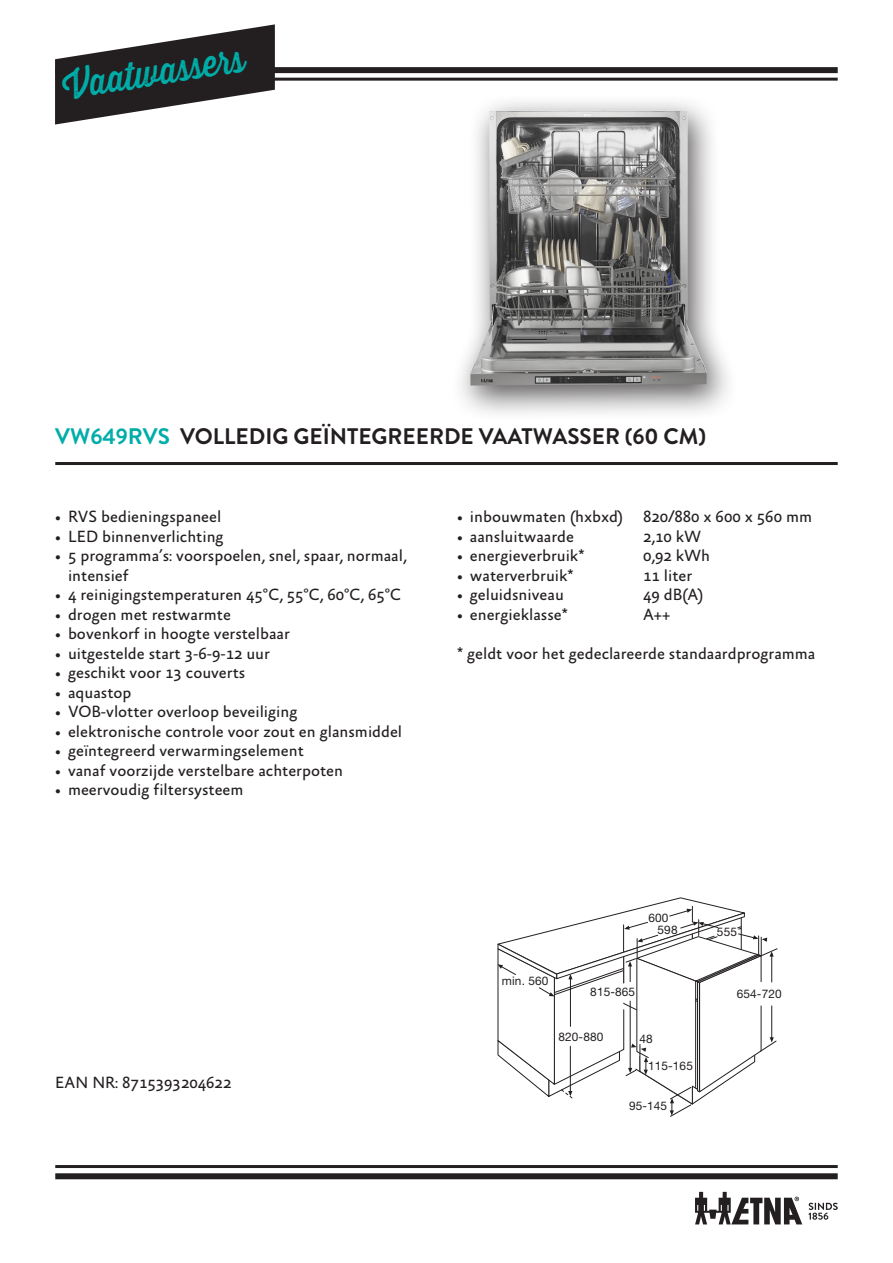
<style>
.page{position:relative;width:893px;height:1263px;background:#fff}
.page>*{position:absolute;margin:0;border:0;box-sizing:border-box;transform-origin:0 0}
.t1{font:37.5px "Thirsty Rough Reg One";color:#00ada8;scale:.9 1}
.Kop{font:700 22.5px "Brandon Grotesque";color:#231f20}
.producttekst_bullet{font:16.5px/19.5px "Absara Sans";color:#231f20}
.EAN_NR_nieuwe_basis{font:16.5px "Absara Sans";color:#231f20}
.t2{font:11.85px "Helvetica Neue";letter-spacing:.01em;color:#231f20}
.s1{color:#00ada8}
</style>
<div class="page">
<div style="left:55px;top:67px;width:783px;height:6px;background:#231f20"></div>
<div style="left:55px;top:1173px;width:783px;height:6px;background:#231f20"></div>
<hr style="left:55px;top:1165px;width:783px;height:3px;background:#231f20">
<hr style="left:55px;top:78px;width:783px;height:3px;background:#231f20">
<svg style="left:55px;top:24px;width:220px;height:101px"></svg>
<svg style="left:808px;top:1203px;width:30px;height:17px"></svg>
<svg style="left:695px;top:1192px;width:107px;height:32px"></svg>
<hr style="left:55px;top:462px;width:783px;height:3px;background:#231f20">
<div style="left:450px;top:93px;width:289px;height:329px;background:#231f20;opacity:.75"></div>
<img style="left:470px;top:111px;width:237px;height:275px">
<svg style="left:497px;top:897px;width:280px;height:220px"></svg>
<h1 class="t1" style="left:59px;top:59px;width:205px;rotate:-9deg">Vaatwassers</h1>
<p class="Kop" style="left:55px;top:421px;width:653px"><span class="s1">VW649RVS</span> VOLLEDIG GEÏNTEGREERDE VAATWASSER (60 CM)</p>
<p class="producttekst_bullet" style="left:55px;top:508px;width:168px">• RVS bedieningspaneel</p>
<p class="producttekst_bullet" style="left:55px;top:527px;width:170px">• LED binnenverlichting</p>
<p class="producttekst_bullet" style="left:68px;top:547px;width:340px;text-indent:-13px">• 5 programma’s: voorspoelen, snel, spaar, normaal, intensief</p>
<p class="producttekst_bullet" style="left:55px;top:586px;width:347px">• 4 reinigingstemperaturen 45°C, 55°C, 60°C, 65°C</p>
<p class="producttekst_bullet" style="left:55px;top:605px;width:177px">• drogen met restwarmte</p>
<p class="producttekst_bullet" style="left:55px;top:625px;width:236px">• bovenkorf in hoogte verstelbaar</p>
<p class="producttekst_bullet" style="left:55px;top:644px;width:216px">• uitgestelde start 3-6-9-12 uur</p>
<p class="producttekst_bullet" style="left:55px;top:664px;width:191px">• geschikt voor 13 couverts</p>
<p class="producttekst_bullet" style="left:55px;top:683px;width:78px">• aquastop</p>
<p class="producttekst_bullet" style="left:55px;top:703px;width:244px">• VOB-vlotter overloop beveiliging</p>
<p class="producttekst_bullet" style="left:55px;top:722px;width:348px">• elektronische controle voor zout en glansmiddel</p>
<p class="producttekst_bullet" style="left:55px;top:742px;width:250px">• geïntegreerd verwarmingselement</p>
<p class="producttekst_bullet" style="left:55px;top:761px;width:289px">• vanaf voorzijde verstelbare achterpoten</p>
<p class="producttekst_bullet" style="left:55px;top:781px;width:190px">• meervoudig filtersysteem</p>
<p class="EAN_NR_nieuwe_basis" style="left:55px;top:1073px;width:178px">EAN NR: 8715393204622</p>
<p class="producttekst_bullet" style="left:457px;top:508px;width:357px">• inbouwmaten (hxbxd) 820/880 x 600 x 560 mm</p>
<p class="producttekst_bullet" style="left:457px;top:527px;width:118px">• aansluitwaarde</p>
<p class="producttekst_bullet" style="left:643px;top:527px;width:60px">2,10 kW</p>
<p class="producttekst_bullet" style="left:457px;top:547px;width:129px">• energieverbruik*</p>
<p class="producttekst_bullet" style="left:643px;top:547px;width:68px">0,92 kWh</p>
<p class="producttekst_bullet" style="left:457px;top:566px;width:118px">• waterverbruik*</p>
<p class="producttekst_bullet" style="left:643px;top:566px;width:51px">11 liter</p>
<p class="producttekst_bullet" style="left:457px;top:586px;width:108px">• geluidsniveau</p>
<p class="producttekst_bullet" style="left:643px;top:586px;width:62px">49 dB(A)</p>
<p class="producttekst_bullet" style="left:457px;top:605px;width:112px">• energieklasse*</p>
<p class="producttekst_bullet" style="left:643px;top:605px;width:29px">A++</p>
<p class="producttekst_bullet" style="left:457px;top:644px;width:360px">* geldt voor het gedeclareerde standaardprogramma</p>
<p class="t2" style="left:649px;top:910px;width:22px">600</p>
<p class="t2" style="left:658px;top:922px;width:22px">598</p>
<p class="t2" style="left:502px;top:973px;width:48px">min. 560</p>
<p class="t2" style="left:590px;top:984px;width:46px">815-865</p>
<p class="t2" style="left:558px;top:1030px;width:46px">820-880</p>
<p class="t2" style="left:640px;top:1032px;width:15px">48</p>
<p class="t2" style="left:648px;top:1059px;width:46px">115-165</p>
<p class="t2" style="left:629px;top:1099px;width:40px">95-145</p>
<p class="t2" style="left:717px;top:925px;width:22px">555</p>
<p class="t2" style="left:737px;top:987px;width:46px">654-720</p>
</div>
